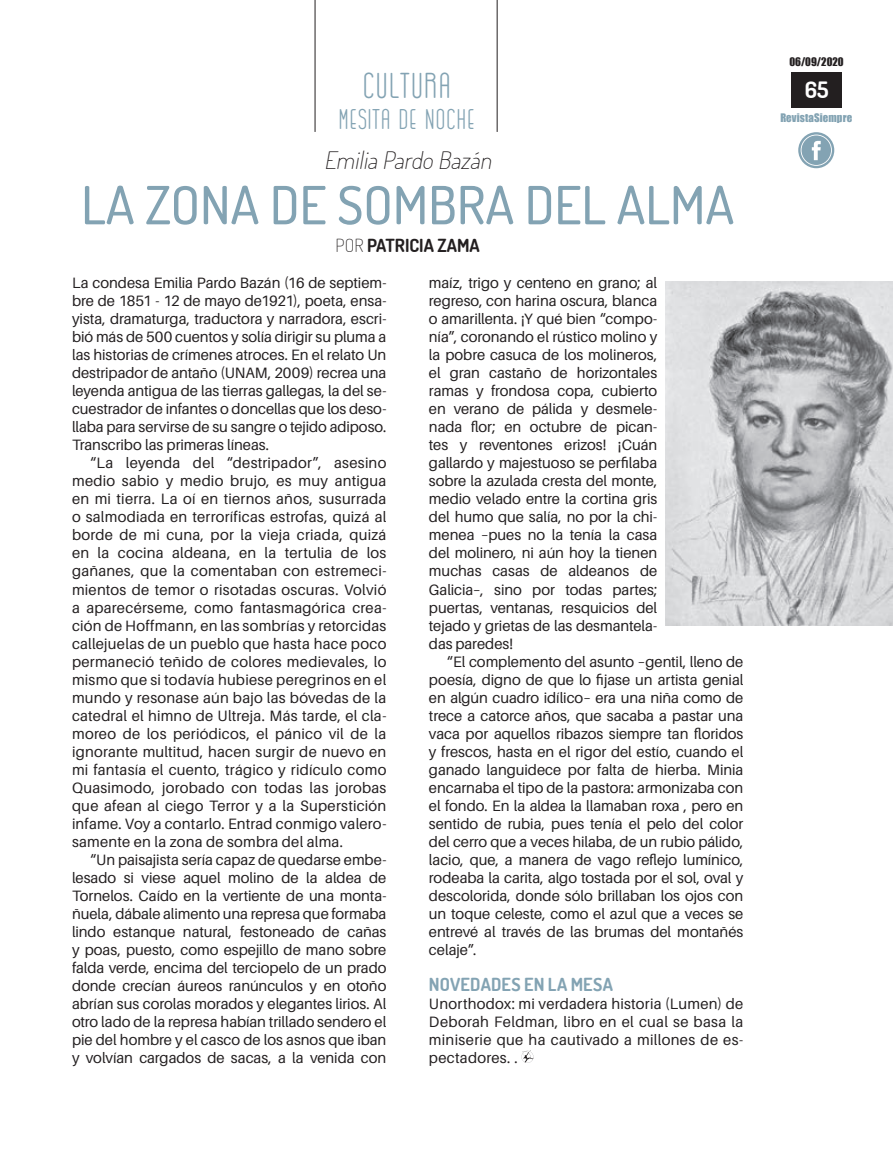
<style>
.page{position:relative;width:893px;height:1149px;background:#fff}
.page>*{position:absolute;margin:0;border:0;box-sizing:border-box;transform-origin:0 0}
.t1{font:500 52.5px "Dosis";color:#83a3b3}
.t2{font:36px "GOGOIA";color:#83a3b3}
.t3{font:28.5px "GOGOIA";color:#83a3b3}
.t4{font:italic 200 24px "Dosis";color:#231f20}
.t5{font:700 22.5px "Dosis";color:#fff}
.t6{font:700 18px "Dosis";letter-spacing:.015em;color:#83a3b3}
.t7{font:700 18px "Dosis";color:#231f20}
.t8{font:15px/18px "Aileron";color:#231f20;text-align:justify}
.t9{font:10.8px "Impact";letter-spacing:.01em;color:#83a3b3}
.t10{font:10.8px "Impact";color:#231f20}
.s1{font-weight:200}
</style>
<div class="page">
<div style="left:791px;top:72px;width:51px;height:36px;background:#231f20"></div>
<div style="left:798px;top:132px;width:36px;height:36px;border:2px solid #83a3b3;border-radius:50%"></div>
<div style="left:801px;top:135px;width:30px;height:30px;background:#83a3b3;border-radius:50%"></div>
<svg style="left:812px;top:141px;width:9px;height:19px"></svg>
<hr style="left:315px;top:0;width:1px;height:132px;background:#231f20">
<hr style="left:497px;top:0;width:1px;height:132px;background:#231f20">
<img style="left:666px;top:281px;width:227px;height:344px">
<svg style="left:521px;top:1050px;width:12px;height:12px"></svg>
<h2 class="t2" style="left:362px;top:67px;width:91px">CULTURA</h2>
<h3 class="t3" style="left:338px;top:105px;width:138px">MESITA DE NOCHE</h3>
<h3 class="t4" style="left:324px;top:144px;width:174px">Emilia Pardo Bazán</h3>
<h1 class="t1" style="left:81px;top:171px;width:655px">LA ZONA DE SOMBRA DEL ALMA</h1>
<p class="t7" style="left:336px;top:234px;width:146px"><span class="s1">POR</span> PATRICIA ZAMA</p>
<p class="t8" style="left:72px;top:274px;width:316px">La condesa Emilia Pardo Bazán (16 de septiem&shy;bre de 1851 - 12 de mayo de1921), poeta, ensa&shy;yista, dramaturga, traductora y narradora, escri&shy;bió más de 500 cuentos y solía dirigir su pluma a las historias de crímenes atroces. En el relato Un destripador de antaño (UNAM, 2009) recrea una leyenda antigua de las tierras gallegas, la del se&shy;cuestrador de infantes o doncellas que los deso&shy;llaba para servirse de su sangre o tejido adiposo.<br>Transcribo las primeras líneas.</p>
<p class="t8" style="left:72px;top:454px;width:316px;text-indent:18px">“La leyenda del “destripador”, asesino medio sabio y medio brujo, es muy antigua en mi tierra. La oí en tiernos años, susurrada o salmodiada en terroríficas estrofas, quizá al borde de mi cuna, por la vieja criada, quizá en la cocina aldeana, en la tertulia de los gañanes, que la comentaban con estremeci&shy;mientos de temor o risotadas oscuras. Volvió a aparecérseme, como fantasmagórica crea&shy;ción de Hoffmann, en las sombrías y retorcidas callejuelas de un pueblo que hasta hace poco permaneció teñido de colores medievales, lo mismo que si todavía hubiese peregrinos en el mundo y resonase aún bajo las bóvedas de la catedral el himno de Ultreja. Más tarde, el cla&shy;moreo de los periódicos, el pánico vil de la ignorante multitud, hacen surgir de nuevo en mi fantasía el cuento, trágico y ridículo como Quasimodo, jorobado con todas las jorobas que afean al ciego Terror y a la Superstición infame. Voy a contarlo. Entrad conmigo valero&shy;samente en la zona de sombra del alma.</p>
<p class="t8" style="left:72px;top:850px;width:316px;text-indent:18px">“Un paisajista sería capaz de quedarse embe&shy;lesado si viese aquel molino de la aldea de Tornelos. Caído en la vertiente de una monta&shy;ñuela, dábale alimento una represa que formaba lindo estanque natural, festoneado de cañas y poas, puesto, como espejillo de mano sobre falda verde, encima del terciopelo de un prado donde crecían áureos ranúnculos y en otoño abrían sus corolas morados y elegantes lirios. Al otro lado de la represa habían trillado sendero el pie del hombre y el casco de los asnos que iban y volvían cargados de sacas, a la venida con</p>
<p class="t8" style="left:429px;top:274px;width:230px">maíz, trigo y centeno en grano; al regreso, con harina oscura, blanca o amarillenta. ¡Y qué bien “compo&shy;nía”, coronando el rústico molino y la pobre casuca de los molineros, el gran castaño de horizontales ramas y frondosa copa, cubierto en verano de pálida y desmele&shy;nada flor; en octubre de pican&shy;tes y reventones erizos! ¡Cuán gallardo y majestuoso se perfilaba sobre la azulada cresta del monte, medio velado entre la cortina gris del humo que salía, no por la chi&shy;menea –pues no la tenía la casa del molinero, ni aún hoy la tienen muchas casas de aldeanos de Galicia–, sino por todas partes; puertas, ventanas, resquicios del tejado y grietas de las desmantela&shy;das paredes!</p>
<p class="t8" style="left:429px;top:652px;width:316px;text-indent:18px">“El complemento del asunto –gentil, lleno de poesía, digno de que lo fijase un artista genial en algún cuadro idílico– era una niña como de trece a catorce años, que sacaba a pastar una vaca por aquellos ribazos siempre tan floridos y frescos, hasta en el rigor del estío, cuando el ganado languidece por falta de hierba. Minia encarnaba el tipo de la pastora: armonizaba con el fondo. En la aldea la llamaban roxa , pero en sentido de rubia, pues tenía el pelo del color del cerro que a veces hilaba, de un rubio pálido, lacio, que, a manera de vago reflejo lumínico, rodeaba la carita, algo tostada por el sol, oval y descolorida, donde sólo brillaban los ojos con un toque celeste, como el azul que a veces se entrevé al través de las brumas del montañés celaje”.</p>
<p class="t6" style="left:429px;top:972px;width:186px">NOVEDADES EN LA MESA</p>
<p class="t8" style="left:429px;top:994px;width:316px">Unorthodox: mi verdadera historia (Lumen) de Deborah Feldman, libro en el cual se basa la miniserie que ha cautivado a millones de es&shy;pectadores. .</p>
<p class="t10" style="left:789px;top:54px;width:56px">06/09/2020</p>
<h3 class="t5" style="left:805px;top:76px;width:25px">65</h3>
<p class="t9" style="left:780px;top:109px;width:73px">RevistaSiempre</p>
</div>
